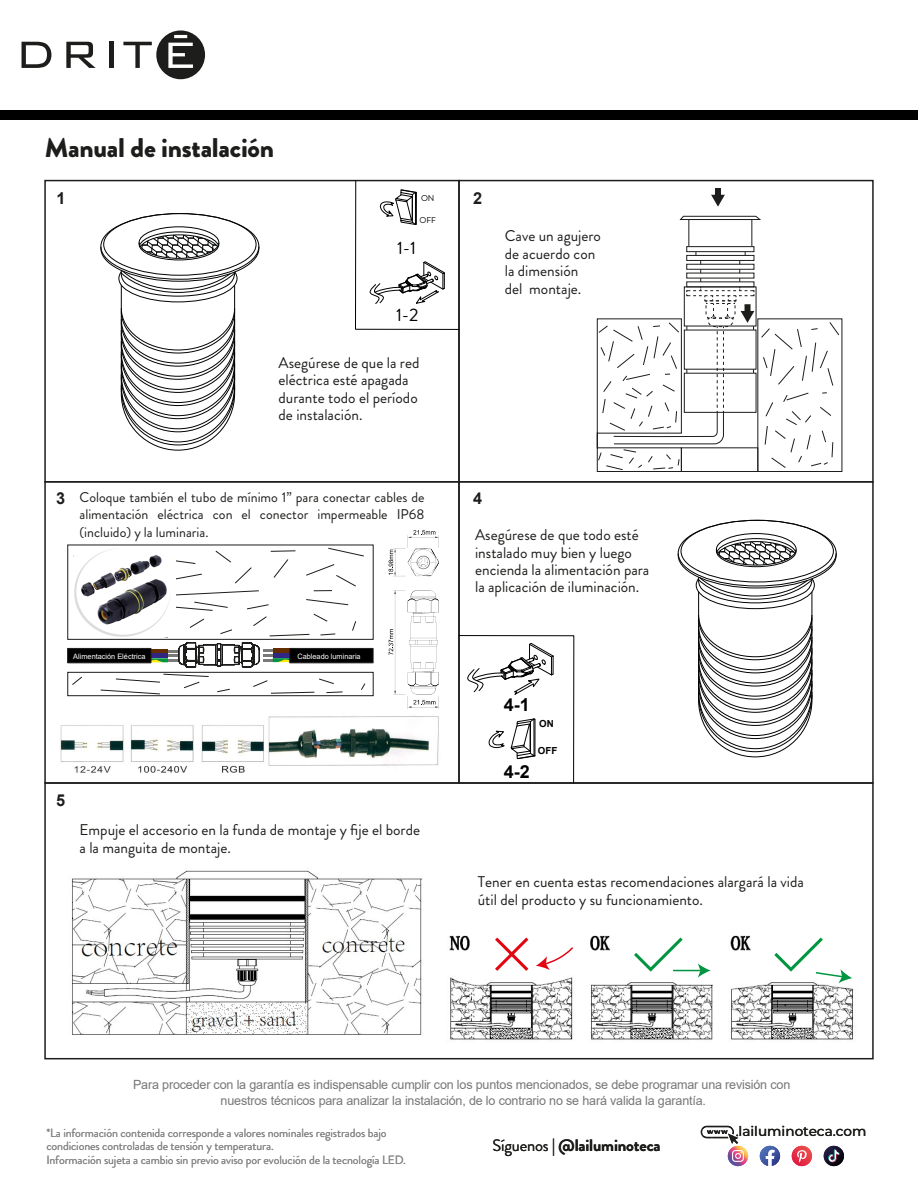
<style>
.page{position:relative;width:918px;height:1188px;background:#fff}
.page>*{position:absolute;margin:0;border:0;box-sizing:border-box;transform-origin:0 0}
.t1{font:900 27px "Brandon Grotesque";letter-spacing:-.01em;color:#1d1d1b}
.t2{font:18px "Brandon Grotesque";color:#000}
.t3{font:700 18px "Arial";color:#000}
.t4{font:700 16.65px "Brandon Grotesque";letter-spacing:-.01em;color:#1d1d1b}
.t5{font:700 16.5px "Arial";color:#1d1d1b}
.t6{font:15.45px/17.5px "Brandon Grotesque";color:#1d1d1b}
.t7{font:14.1px/17.5px "Brandon Grotesque";color:#1d1d1b;text-align:justify}
.t8{font:500 13.65px "Montserrat";color:#1d1d1b}
.t9{font:12.75px/16.2px "Arial";letter-spacing:-.015em;color:#777;text-align:center}
.t10{font:12px/14px "Brandon Grotesque";letter-spacing:-.01em;color:#868686}
.t11{font:700 9.75px "Arial";color:#000}
.t12{font:8.4px "Brandon Grotesque";color:#000}
.t13{font:7.5px "Arial";color:#fff}
.s1{font-family:"Arial";font-weight:700;font-size:16.5px}
.s2{font-weight:400}
.s3{color:#fff}
</style>
<div class="page">
<div style="left:0;top:110px;width:918px;height:10px;background:#000"></div>
<svg style="left:701px;top:1126px;width:37px;height:18px"></svg>
<svg style="left:728px;top:1146px;width:20px;height:20px"></svg>
<svg style="left:732px;top:1150px;width:12px;height:12px"></svg>
<svg style="left:760px;top:1146px;width:20px;height:20px"></svg>
<svg style="left:824px;top:1146px;width:20px;height:20px"></svg>
<svg style="left:828px;top:1149px;width:12px;height:13px"></svg>
<svg style="left:792px;top:1146px;width:20px;height:20px"></svg>
<svg style="left:797px;top:1150px;width:10px;height:12px"></svg>
<svg style="left:22px;top:42px;width:29px;height:26px"></svg>
<svg style="left:66px;top:42px;width:30px;height:26px"></svg>
<div style="left:109px;top:42px;width:5px;height:26px;background:#1d1d1b"></div>
<svg style="left:123px;top:30px;width:82px;height:49px"></svg>
<img style="left:71px;top:870px;width:352px;height:165px">
<div style="left:458px;top:180px;width:416px;height:303px;border:2px solid #1d1d1b"></div>
<div style="left:44px;top:481px;width:416px;height:303px;border:2px solid #1d1d1b"></div>
<div style="left:458px;top:481px;width:416px;height:303px;border:2px solid #1d1d1b"></div>
<div style="left:44px;top:782px;width:830px;height:277px;border:2px solid #1d1d1b"></div>
<svg style="left:355px;top:180px;width:105px;height:150px"></svg>
<svg style="left:458px;top:635px;width:116px;height:149px"></svg>
<img style="left:449px;top:935px;width:405px;height:105px">
<svg style="left:495px;top:938px;width:33px;height:33px"></svg>
<svg style="left:536px;top:946px;width:38px;height:24px"></svg>
<svg style="left:634px;top:938px;width:77px;height:40px"></svg>
<svg style="left:774px;top:938px;width:78px;height:45px"></svg>
<svg style="left:679px;top:215px;width:82px;height:5px"></svg>
<img style="left:60px;top:716px;width:379px;height:57px">
<div style="left:67px;top:672px;width:307px;height:24px;border:1px solid #1d1d1b"></div>
<div style="left:290px;top:648px;width:83px;height:15px;background:#000;border:1px solid #1d1d1b"></div>
<svg style="left:71px;top:547px;width:295px;height:148px"></svg>
<div style="left:67px;top:648px;width:84px;height:15px;background:#000;border:1px solid #1d1d1b"></div>
<img style="left:75px;top:549px;width:100px;height:87px">
<svg style="left:389px;top:590px;width:50px;height:119px"></svg>
<svg style="left:389px;top:530px;width:50px;height:46px"></svg>
<div style="left:715px;top:188px;width:6px;height:9px;background:#1d1d1b"></div>
<svg style="left:711px;top:195px;width:14px;height:12px"></svg>
<svg style="left:597px;top:246px;width:243px;height:226px"></svg>
<svg style="left:100px;top:226px;width:159px;height:225px"></svg>
<svg style="left:678px;top:533px;width:159px;height:224px"></svg>
<h1 class="t1" style="left:45px;top:129px;width:231px">Manual de instalación</h1>
<p class="t5" style="left:57px;top:186px;width:11px">1</p>
<p class="t5" style="left:473px;top:186px;width:11px">2</p>
<p class="t12" style="left:421px;top:192px;width:15px">ON</p>
<p class="t12" style="left:419px;top:214px;width:18px">OFF</p>
<p class="t2" style="left:397px;top:236px;width:21px">1-1</p>
<p class="t2" style="left:396px;top:303px;width:24px">1-2</p>
<p class="t6" style="left:279px;top:354px;width:142px">Asegúrese de que la red eléctrica esté apagada durante todo el período de instalación.</p>
<p class="t6" style="left:505px;top:227px;width:98px">Cave un agujero de acuerdo con la dimensión<br>del montaje.</p>
<p class="t7" style="left:80px;top:488px;width:347px;text-indent:-23px"><span class="s1">3</span> Coloque también el tubo de mínimo 1” para conectar cables de alimentación eléctrica con el conector impermeable IP68 (incluido) y la luminaria.</p>
<p class="t13" style="left:73px;top:651px;width:74px">Alimentación Eléctrica</p>
<p class="t13" style="left:297px;top:651px;width:65px">Cableado luminaria</p>
<p class="t5" style="left:56px;top:789px;width:11px">5</p>
<p class="t6" style="left:80px;top:821px;width:342px">Empuje el accesorio en la funda de montaje y fije el borde a la manguita de montaje.</p>
<p class="t5" style="left:473px;top:487px;width:11px">4</p>
<p class="t6" style="left:475px;top:526px;width:176px">Asegúrese de que todo esté instalado muy bien y luego encienda la alimentación para la aplicación de iluminación.</p>
<p class="t3" style="left:504px;top:692px;width:28px">4-1</p>
<p class="t3" style="left:504px;top:759px;width:28px">4-2</p>
<p class="t11" style="left:539px;top:717px;width:16px">ON</p>
<p class="t11" style="left:538px;top:744px;width:21px">OFF</p>
<p class="t6" style="left:478px;top:874px;width:328px">Tener en cuenta estas recomendaciones alargará la vida útil del producto y su funcionamiento.</p>
<p class="t9" style="left:133px;top:1076px;width:659px">Para proceder con la garantía es indispensable cumplir con los puntos mencionados, se debe programar una revisión con nuestros técnicos para analizar la instalación, de lo contrario no se hará valida la garantía.</p>
<p class="t4" style="left:492px;top:1134px;width:170px"><span class="s2">Síguenos</span> | @lailuminoteca</p>
<p class="t8" style="left:690px;top:1122px;width:183px"><span class="s3">https://</span>lailuminoteca.com<span class="s3">/</span></p>
<p class="t10" style="left:46px;top:1126px;width:361px">*La información contenida corresponde a valores nominales registrados bajo condiciones controladas de tensión y temperatura.<br>Información sujeta a cambio sin previo aviso por evolución de la tecnología LED.</p>
</div>
